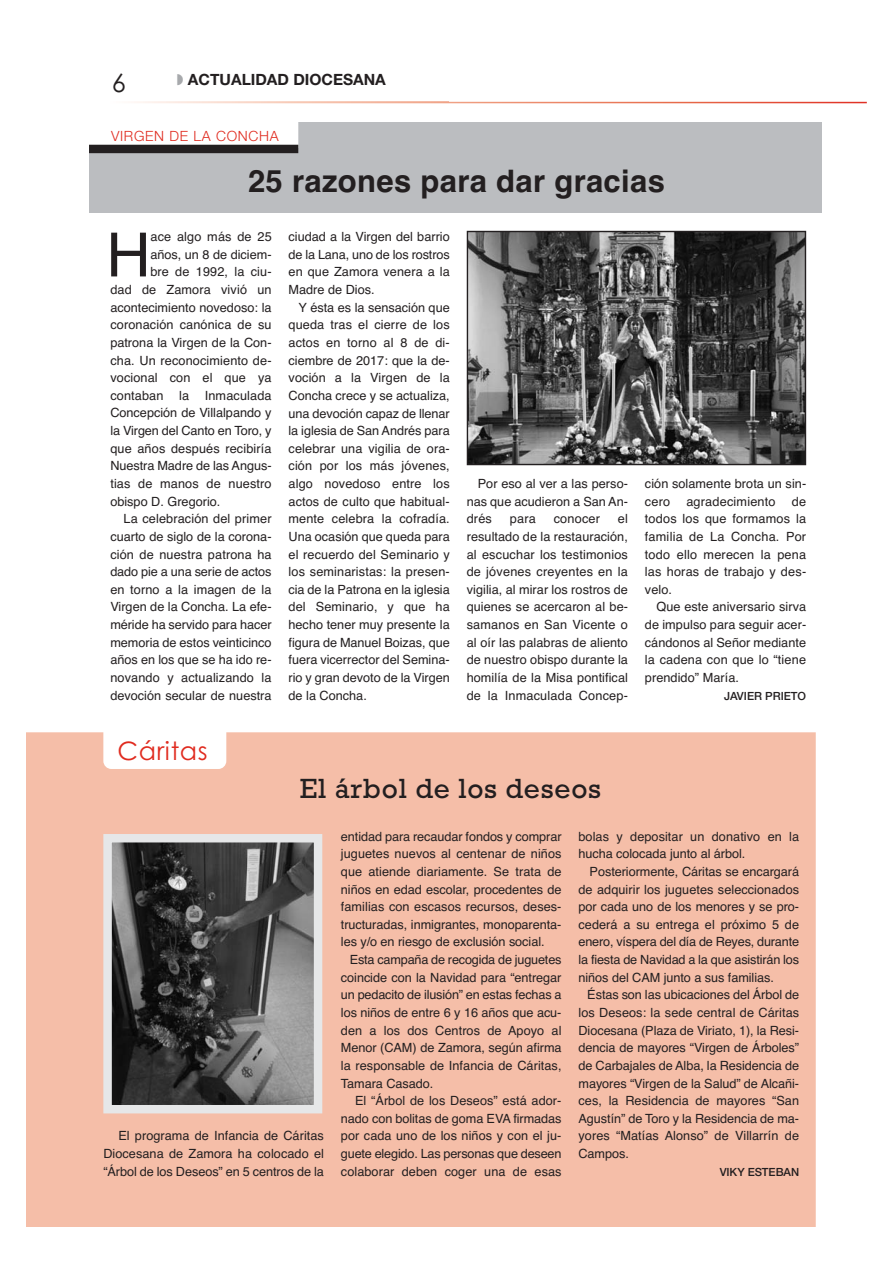
<style>
.page{position:relative;width:893px;height:1265px;background:#fff}
.page>*{position:absolute;margin:0;border:0;box-sizing:border-box;transform-origin:0 0}
.t1{font:61.05px "Helvetica";color:#231f20}
.t2{font:700 31.05px "Helvetica";letter-spacing:.01em;color:#231f20}
.t3{font:28.2px "Rockwell";letter-spacing:.025em;color:#231f20}
.t4{font:25.35px "Century Gothic";letter-spacing:.025em;color:#e02b1f}
.t5{font:25.35px "Century Gothic";color:#231f20}
.t6{font:700 15.45px "Helvetica Neue";color:#231f20}
.t7{font:300 14.1px "Helvetica Neue";letter-spacing:.05em;color:#e02b1f}
.t8{font:12.75px/17.7px "Helvetica";letter-spacing:.005em;color:#231f20;text-align:justify}
.t9{font:500 11.25px "Helvetica Neue";letter-spacing:-.005em;color:#231f20}
</style>
<div class="page">
<div style="left:89px;top:122px;width:732px;height:90px;background:#bbbdc0"></div>
<img style="left:134px;top:101px;width:732px;height:2px">
<div style="left:86px;top:119px;width:212px;height:29px;background:#fff"></div>
<div style="left:89px;top:145px;width:209px;height:8px;background:#231f20"></div>
<img style="left:468px;top:233px;width:336px;height:230px">
<div style="left:466px;top:231px;width:340px;height:234px;border:1px solid #231f20"></div>
<div style="left:26px;top:732px;width:789px;height:494px;background:#f5bea8"></div>
<img style="left:112px;top:843px;width:201px;height:261px">
<div style="left:103px;top:834px;width:219px;height:279px;border:8px solid #e6e7e8"></div>
<div style="left:103px;top:720px;width:123px;height:49px;background:#fff;border-radius:8px"></div>
<h3 class="t5" style="left:112px;top:73px;width:16px">6</h3>
<p class="t6" style="left:188px;top:74px;width:199px">ACTUALIDAD DIOCESANA</p>
<p class="t7" style="left:111px;top:131px;width:169px">VIRGEN DE LA CONCHA</p>
<h2 class="t2" style="left:248px;top:169px;width:418px">25 razones para dar gracias</h2>
<h1 class="t1" style="left:106px;top:232px;width:46px">H</h1>
<p class="t8" style="left:150px;top:229px;width:123px">ace algo más de 25</p>
<p class="t8" style="left:150px;top:247px;width:123px">años, un 8 de diciem-</p>
<p class="t8" style="left:150px;top:264px;width:123px">bre de 1992, la ciu-</p>
<p class="t8" style="left:110px;top:282px;width:163px">dad de Zamora vivió un</p>
<p class="t8" style="left:110px;top:299px;width:163px">acontecimiento novedoso: la</p>
<p class="t8" style="left:110px;top:317px;width:163px">coronación canónica de su</p>
<p class="t8" style="left:110px;top:335px;width:163px">patrona la Virgen de la Con-</p>
<p class="t8" style="left:110px;top:352px;width:163px">cha. Un reconocimiento de-</p>
<p class="t8" style="left:110px;top:370px;width:163px">vocional con el que ya</p>
<p class="t8" style="left:110px;top:388px;width:163px">contaban la Inmaculada</p>
<p class="t8" style="left:110px;top:405px;width:163px">Concepción de Villalpando y</p>
<p class="t8" style="left:110px;top:423px;width:163px">la Virgen del Canto en Toro, y</p>
<p class="t8" style="left:110px;top:440px;width:163px">que años después recibiría</p>
<p class="t8" style="left:110px;top:458px;width:163px">Nuestra Madre de las Angus-</p>
<p class="t8" style="left:110px;top:476px;width:163px">tias de manos de nuestro</p>
<p class="t8" style="left:110px;top:493px;width:112px">obispo D. Gregorio.</p>
<p class="t8" style="left:124px;top:511px;width:149px">La celebración del primer</p>
<p class="t8" style="left:110px;top:529px;width:163px">cuarto de siglo de la corona-</p>
<p class="t8" style="left:110px;top:546px;width:163px">ción de nuestra patrona ha</p>
<p class="t8" style="left:110px;top:564px;width:163px">dado pie a una serie de actos</p>
<p class="t8" style="left:110px;top:581px;width:163px">en torno a la imagen de la</p>
<p class="t8" style="left:110px;top:599px;width:163px">Virgen de la Concha. La efe-</p>
<p class="t8" style="left:110px;top:617px;width:163px">méride ha servido para hacer</p>
<p class="t8" style="left:110px;top:634px;width:163px">memoria de estos veinticinco</p>
<p class="t8" style="left:110px;top:652px;width:163px">años en los que se ha ido re-</p>
<p class="t8" style="left:110px;top:670px;width:163px">novando y actualizando la</p>
<p class="t8" style="left:110px;top:687px;width:163px">devoción secular de nuestra</p>
<h3 class="t4" style="left:117px;top:741px;width:92px">Cáritas</h3>
<p class="t8" style="left:288px;top:229px;width:163px">ciudad a la Virgen del barrio de la Lana, uno de los rostros en que Zamora venera a la Madre de Dios.</p>
<p class="t8" style="left:288px;top:299px;width:163px;text-indent:10px">Y ésta es la sensación que queda tras el cierre de los actos en torno al 8 de di&shy;ciembre de 2017: que la de&shy;voción a la Virgen de la Concha crece y se actualiza, una devoción capaz de llenar la iglesia de San Andrés para celebrar una vigilia de ora&shy;ción por los más jóvenes, algo novedoso entre los actos de culto que habitual&shy;mente celebra la cofradía.<br>Una ocasión que queda para el recuerdo del Seminario y los seminaristas: la presen&shy;cia de la Patrona en la iglesia del Seminario, y que ha hecho tener muy presente la figura de Manuel Boizas, que fuera vicerrector del Semina&shy;rio y gran devoto de la Virgen de la Concha.</p>
<p class="t8" style="left:466px;top:476px;width:163px;text-indent:11px">Por eso al ver a las perso&shy;nas que acudieron a San An&shy;drés</p>
<p class="t8" style="left:466px;top:511px;width:163px;text-indent:151px">el resultado de la restauración, al escuchar los testimonios de jóvenes creyentes en la vigilia, al mirar los rostros de quienes se acercaron al be&shy;samanos en San Vicente o al oír las palabras de aliento de nuestro obispo durante la homilía de la Misa pontifical de la Inmaculada Concep-</p>
<p class="t8" style="left:510px;top:511px;width:27px">para</p>
<p class="t8" style="left:553px;top:511px;width:48px">conocer</p>
<h3 class="t3" style="left:300px;top:779px;width:303px">El árbol de los deseos</h3>
<p class="t8" style="left:645px;top:476px;width:163px">ción solamente brota un sin&shy;cero</p>
<p class="t8" style="left:645px;top:493px;width:163px;text-indent:147px">de todos los que formamos la familia de La Concha. Por todo ello merecen la pena las horas de trabajo y des&shy;velo.</p>
<p class="t8" style="left:645px;top:599px;width:163px;text-indent:11px">Que este aniversario sirva de impulso para seguir acer&shy;cándonos al Señor mediante la cadena con que lo “tiene prendido” María.</p>
<p class="t9" style="left:724px;top:691px;width:84px">JAVIER PRIETO</p>
<p class="t8" style="left:686px;top:493px;width:91px">agradecimiento</p>
<p class="t8" style="left:103px;top:1128px;width:222px;text-indent:15px">El programa de Infancia de Cáritas Diocesana de Zamora ha colocado el “Árbol de los Deseos” en 5 centros de la</p>
<p class="t8" style="left:341px;top:828px;width:222px">entidad para recaudar fondos y comprar juguetes nuevos al centenar de niños que atiende diariamente. Se trata de niños en edad escolar, procedentes de familias con escasos recursos, deses&shy;tructuradas, inmigrantes, monoparenta&shy;les y/o en riesgo de exclusión social.</p>
<p class="t8" style="left:341px;top:952px;width:222px;text-indent:9px">Esta campaña de recogida de juguetes coincide con la Navidad para “entregar un pedacito de ilusión” en estas fechas a los niños de entre 6 y 16 años que acu&shy;den a los dos Centros de Apoyo al Menor (CAM) de Zamora, según afirma la responsable de Infancia de Cáritas, Tamara Casado.</p>
<p class="t8" style="left:341px;top:1093px;width:222px;text-indent:14px">El “Árbol de los Deseos” está ador&shy;nado con bolitas de goma EVA firmadas por cada uno de los niños y con el ju&shy;guete elegido. Las personas que deseen colaborar deben coger una de esas</p>
<p class="t8" style="left:578px;top:828px;width:222px">bolas y depositar un donativo en la hucha colocada junto al árbol.</p>
<p class="t8" style="left:578px;top:863px;width:222px;text-indent:11px">Posteriormente, Cáritas se encargará de adquirir los juguetes seleccionados por cada uno de los menores y se pro&shy;cederá a su entrega el próximo 5 de enero, víspera del día de Reyes, durante la fiesta de Navidad a la que asistirán los niños del CAM junto a sus familias.</p>
<p class="t8" style="left:578px;top:987px;width:222px;text-indent:9px">Éstas son las ubicaciones del Árbol de los Deseos: la sede central de Cáritas Diocesana (Plaza de Viriato, 1), la Resi&shy;dencia de mayores “Virgen de Árboles” de Carbajales de Alba, la Residencia de mayores “Virgen de la Salud” de Alcañi&shy;ces, la Residencia de mayores “San Agustín” de Toro y la Residencia de ma&shy;yores “Matías Alonso” de Villarrín de Campos.</p>
<p class="t9" style="left:719px;top:1167px;width:81px">VIKY ESTEBAN</p>
</div>
